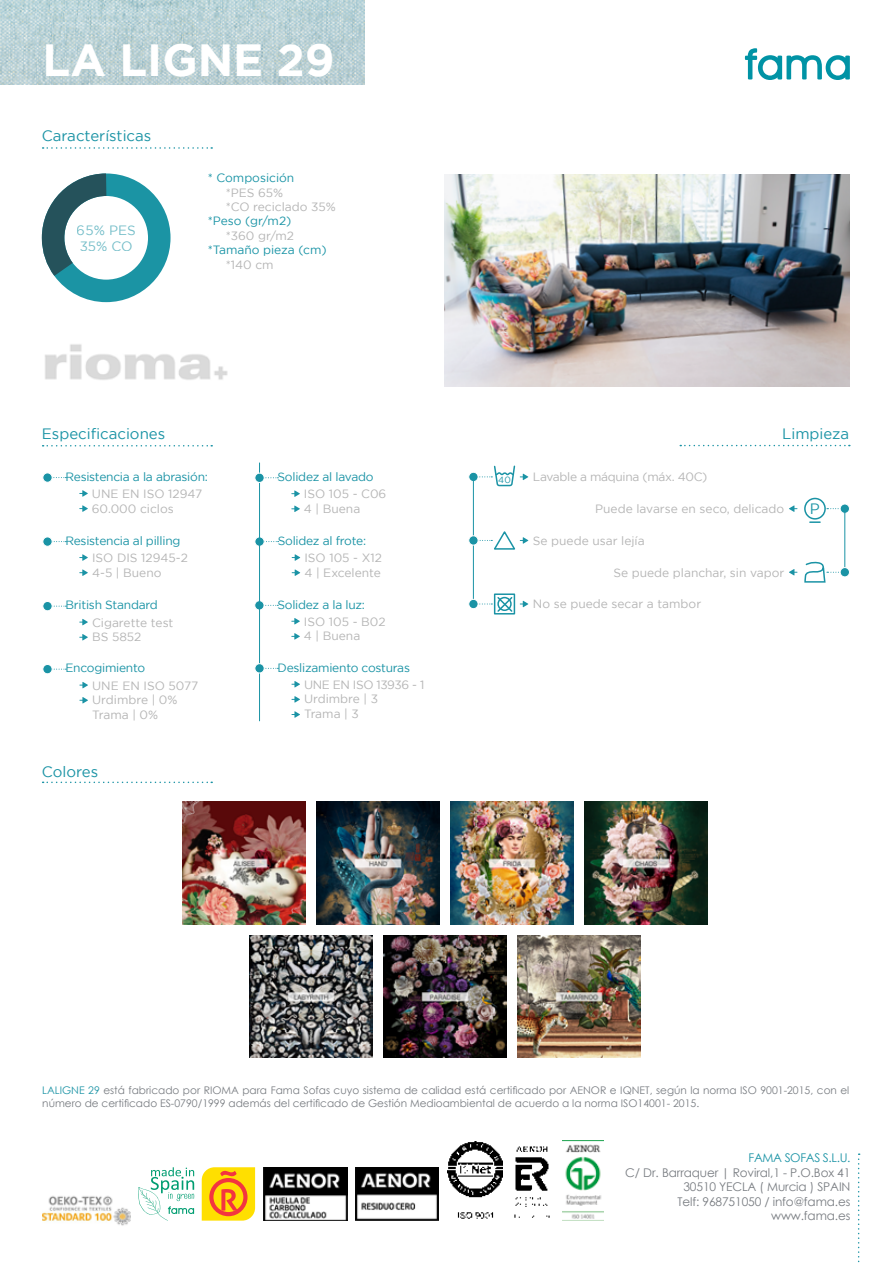
<style>
.page{position:relative;width:893px;height:1263px;background:#fff}
.page>*{position:absolute;margin:0;border:0;box-sizing:border-box;transform-origin:0 0}
.t1{font:700 45px "Gotham";color:#fff}
.t2{font:15px "Gotham";color:#1a93a5}
.t3{font:13.5px/16.2px "Gotham";color:#1a93a5}
.t4{font:12px/14.4px "Gotham";color:#b5b5b5}
.t5{font:12px "Gotham";letter-spacing:-.02em;color:#1a93a5}
.t6{font:12px/14.4px "Century Gothic";letter-spacing:-.01em;color:#787c81;text-align:right}
.t7{font:12px "Gotham";color:#1a94a6}
.t8{font:12px/14.4px "Gotham";letter-spacing:-.03em;color:#b5b5b5}
.t9{font:12px "Gotham";letter-spacing:-.025em;color:#b5b5b5}
.t10{font:12px "Century Gothic";letter-spacing:-.03em;color:#1a93a5}
.t11{font:10.5px/12.6px "Century Gothic";color:#787c81}
.t12{font:9px "Gotham";color:#1a93a5}
.s1{color:#1a93a5}
</style>
<div class="page">
<img style="left:514px;top:1146px;width:36px;height:72px">
<img style="left:448px;top:1141px;width:55px;height:78px">
<img style="left:562px;top:1140px;width:42px;height:79px">
<svg style="left:202px;top:1167px;width:53px;height:53px;background:#fbb516"></svg>
<svg style="left:138px;top:1167px;width:56px;height:54px"></svg>
<svg style="left:858px;top:1153px;width:2px;height:110px"></svg>
<svg style="left:745px;top:48px;width:105px;height:32px"></svg>
<img style="left:43px;top:1196px;width:88px;height:30px">
<img style="left:356px;top:1167px;width:82px;height:53px">
<img style="left:263px;top:1167px;width:85px;height:53px">
<img style="left:0;top:0;width:365px;height:84px">
<svg style="left:43px;top:445px;width:169px;height:1px"></svg>
<svg style="left:43px;top:781px;width:169px;height:2px"></svg>
<svg style="left:680px;top:445px;width:170px;height:1px"></svg>
<svg style="left:43px;top:147px;width:169px;height:2px"></svg>
<img style="left:45px;top:344px;width:183px;height:36px">
<img style="left:445px;top:175px;width:405px;height:211px">
<svg style="left:41px;top:173px;width:130px;height:130px"></svg>
<div style="left:43px;top:473px;width:9px;height:9px;background:#1a93a5;border-radius:50%"></div>
<div style="left:42px;top:472px;width:11px;height:11px;border:1px solid #fff;border-radius:50%"></div>
<svg style="left:79px;top:490px;width:9px;height:7px"></svg>
<svg style="left:79px;top:505px;width:9px;height:7px"></svg>
<div style="left:43px;top:537px;width:9px;height:9px;background:#1a93a5;border-radius:50%"></div>
<div style="left:42px;top:536px;width:11px;height:11px;border:1px solid #fff;border-radius:50%"></div>
<svg style="left:79px;top:554px;width:9px;height:7px"></svg>
<svg style="left:79px;top:569px;width:9px;height:7px"></svg>
<div style="left:255px;top:601px;width:9px;height:9px;background:#1a93a5;border-radius:50%"></div>
<div style="left:254px;top:600px;width:10px;height:10px;border:1px solid #fff;border-radius:50%"></div>
<svg style="left:291px;top:618px;width:9px;height:6px"></svg>
<svg style="left:291px;top:633px;width:9px;height:7px"></svg>
<div style="left:255px;top:537px;width:9px;height:9px;background:#1a93a5;border-radius:50%"></div>
<div style="left:254px;top:536px;width:11px;height:11px;border:1px solid #fff;border-radius:50%"></div>
<svg style="left:292px;top:554px;width:8px;height:7px"></svg>
<svg style="left:292px;top:569px;width:8px;height:7px"></svg>
<hr style="left:259px;top:463px;width:1px;height:258px;background:#1a93a5">
<div style="left:255px;top:473px;width:9px;height:9px;background:#1a93a5;border-radius:50%"></div>
<div style="left:254px;top:473px;width:11px;height:10px;border:1px solid #fff;border-radius:50%"></div>
<svg style="left:291px;top:490px;width:9px;height:7px"></svg>
<svg style="left:291px;top:505px;width:9px;height:7px"></svg>
<div style="left:43px;top:601px;width:9px;height:10px;background:#1a93a5;border-radius:50%"></div>
<div style="left:42px;top:601px;width:11px;height:10px;border:1px solid #fff;border-radius:50%"></div>
<svg style="left:79px;top:634px;width:9px;height:6px"></svg>
<div style="left:255px;top:664px;width:9px;height:9px;background:#1a93a5;border-radius:50%"></div>
<div style="left:254px;top:663px;width:11px;height:10px;border:1px solid #fff;border-radius:50%"></div>
<svg style="left:291px;top:681px;width:9px;height:6px"></svg>
<svg style="left:291px;top:696px;width:9px;height:7px"></svg>
<svg style="left:79px;top:619px;width:9px;height:6px"></svg>
<div style="left:469px;top:472px;width:9px;height:10px;background:#1a93a5;border-radius:50%"></div>
<div style="left:468px;top:472px;width:10px;height:10px;border:1px solid #fff;border-radius:50%"></div>
<svg style="left:291px;top:711px;width:9px;height:7px"></svg>
<div style="left:43px;top:664px;width:9px;height:10px;background:#1a93a5;border-radius:50%"></div>
<div style="left:42px;top:664px;width:11px;height:10px;border:1px solid #fff;border-radius:50%"></div>
<svg style="left:79px;top:682px;width:9px;height:6px"></svg>
<svg style="left:79px;top:697px;width:9px;height:6px"></svg>
<div style="left:804px;top:498px;width:22px;height:22px;border:2px solid #1a93a5;border-radius:50%"></div>
<div style="left:840px;top:504px;width:9px;height:9px;background:#1a93a5;border-radius:50%"></div>
<div style="left:840px;top:504px;width:10px;height:10px;border:1px solid #fff;border-radius:50%"></div>
<svg style="left:789px;top:505px;width:9px;height:7px"></svg>
<hr style="left:473px;top:476px;width:1px;height:129px;background:#1a93a5">
<hr style="left:844px;top:512px;width:1px;height:63px;background:#1a93a5">
<div style="left:494px;top:593px;width:21px;height:21px;border:2px solid #1a93a5"></div>
<div style="left:840px;top:567px;width:9px;height:10px;background:#1a93a5;border-radius:50%"></div>
<div style="left:840px;top:567px;width:10px;height:10px;border:1px solid #fff;border-radius:50%"></div>
<svg style="left:789px;top:562px;width:55px;height:21px"></svg>
<div style="left:469px;top:536px;width:9px;height:9px;background:#1a93a5;border-radius:50%"></div>
<div style="left:468px;top:535px;width:10px;height:10px;border:1px solid #fff;border-radius:50%"></div>
<svg style="left:475px;top:531px;width:53px;height:19px"></svg>
<div style="left:469px;top:599px;width:9px;height:10px;background:#1a93a5;border-radius:50%"></div>
<div style="left:468px;top:599px;width:10px;height:10px;border:1px solid #fff;border-radius:50%"></div>
<svg style="left:520px;top:601px;width:8px;height:6px"></svg>
<svg style="left:475px;top:465px;width:53px;height:22px"></svg>
<svg style="left:475px;top:595px;width:39px;height:18px"></svg>
<svg style="left:810px;top:521px;width:10px;height:2px"></svg>
<img style="left:183px;top:802px;width:122px;height:122px">
<img style="left:317px;top:802px;width:122px;height:122px">
<img style="left:451px;top:802px;width:122px;height:122px">
<img style="left:585px;top:802px;width:122px;height:122px">
<img style="left:250px;top:935px;width:122px;height:123px">
<img style="left:384px;top:935px;width:122px;height:123px">
<img style="left:518px;top:935px;width:122px;height:123px">
<h1 class="t1" style="left:43px;top:35px;width:294px">LA LIGNE 29</h1>
<p class="t2" style="left:42px;top:128px;width:111px">Características</p>
<p class="t3" style="left:77px;top:222px;width:61px">65% PES<br>35% CO</p>
<p class="t7" style="left:208px;top:171px;width:88px">* Composición</p>
<p class="t4" style="left:226px;top:185px;width:112px">*PES 65%<br>*CO reciclado 35%</p>
<p class="t7" style="left:208px;top:214px;width:85px">*Peso (gr/m2)</p>
<p class="t4" style="left:226px;top:228px;width:70px">*360 gr/m2</p>
<p class="t7" style="left:208px;top:243px;width:121px">*Tamaño pieza (cm)</p>
<p class="t4" style="left:226px;top:257px;width:49px">*140 cm</p>
<p class="t2" style="left:42px;top:425px;width:125px">Especificaciones</p>
<p class="t5" style="left:65px;top:470px;width:144px">Resistencia a la abrasión:</p>
<p class="t5" style="left:277px;top:471px;width:98px">Solidez al lavado</p>
<p class="t4" style="left:92px;top:486px;width:112px">UNE EN ISO 12947<br>60.000 ciclos</p>
<p class="t4" style="left:304px;top:487px;width:84px">ISO 105 - C06<br>4 | Buena</p>
<p class="t5" style="left:65px;top:534px;width:116px">Resistencia al pilling</p>
<p class="t5" style="left:278px;top:534px;width:90px">Solidez al frote:</p>
<p class="t4" style="left:92px;top:551px;width:97px">ISO DIS 12945-2<br>4-5 | Bueno</p>
<p class="t4" style="left:304px;top:551px;width:79px">ISO 105 - X12<br>4 | Excelente</p>
<p class="t5" style="left:65px;top:599px;width:94px">British Standard</p>
<p class="t5" style="left:277px;top:598px;width:89px">Solidez a la luz:</p>
<p class="t4" style="left:92px;top:615px;width:83px">Cigarette test<br>BS 5852</p>
<p class="t4" style="left:304px;top:614px;width:83px">ISO 105 - B02<br>4 | Buena</p>
<p class="t5" style="left:65px;top:661px;width:81px">Encogimiento</p>
<p class="t5" style="left:277px;top:661px;width:134px">Deslizamiento costuras</p>
<p class="t4" style="left:92px;top:678px;width:108px">UNE EN ISO 5077<br>Urdimbre | 0%<br>Trama | 0%</p>
<p class="t8" style="left:304px;top:677px;width:122px">UNE EN ISO 13936 - 1<br>Urdimbre | 3<br>Trama | 3</p>
<p class="t2" style="left:42px;top:763px;width:58px">Colores</p>
<p class="t12" style="left:498px;top:475px;width:14px">40</p>
<p class="t9" style="left:533px;top:470px;width:176px">Lavable a máquina (máx. 40C)</p>
<p class="t2" style="left:782px;top:425px;width:69px">Limpieza</p>
<p class="t4" style="left:595px;top:501px;width:191px">Puede lavarse en seco, delicado</p>
<p class="t2" style="left:810px;top:500px;width:12px">P</p>
<p class="t4" style="left:533px;top:533px;width:113px">Se puede usar lejía</p>
<p class="t4" style="left:613px;top:565px;width:172px">Se puede planchar, sin vapor</p>
<p class="t4" style="left:533px;top:597px;width:170px">No se puede secar a tambor</p>
<p class="t11" style="left:42px;top:1084px;width:809px"><span class="s1">LALIGNE 29</span> está fabricado por RIOMA para Fama Sofas cuyo sistema de calidad está certificado por AENOR e IQNET, según la norma ISO 9001-2015, con el número de certificado ES-0790/1999 además del certificado de Gestión Medioambiental de acuerdo a la norma ISO14001- 2015.</p>
<p class="t10" style="left:748px;top:1149px;width:103px">FAMA SOFAS S.L.U.</p>
<p class="t6" style="left:625px;top:1165px;width:227px">C/ Dr. Barraquer | Roviral,1 - P.O.Box 41<br>30510 YECLA ( Murcia ) SPAIN<br>Telf: 968751050 / info@fama.es www.fama.es</p>
</div>
